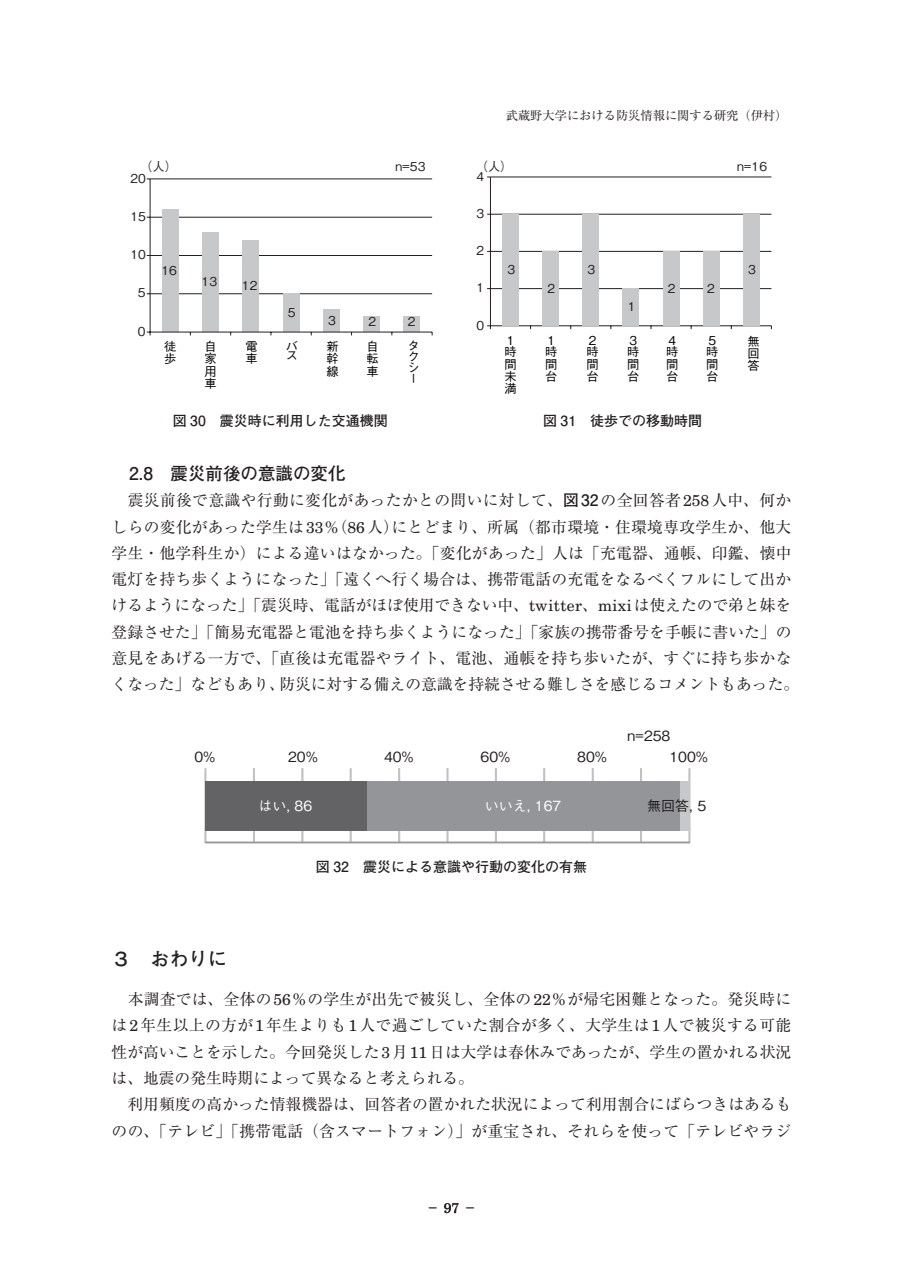
<style>
.page{position:relative;width:903px;height:1275px;background:#fff}
.page>*{position:absolute;margin:0;border:0;box-sizing:border-box;transform-origin:0 0}
.t1{font:700 19.25px "Futo Go B101 Pro";color:#231f20}
.t2{font:700 17.5px "Futo Go B101 Pro";color:#231f20}
.t3{font:15.75px/26.2px "Ryumin Pro";letter-spacing:.015em;color:#231f20}
.t4{font:700 14px "Futo Go B101 Pro";color:#231f20}
.t5{font:500 14px "Gothic BBB Pro";color:#231f20}
.t6{font:500 14px "Gothic BBB Pro";color:#fff}
.t7{font:14px "Ryumin Pro";color:#231f20}
.t8{font:500 12.25px/12.1px "Gothic BBB Pro";color:#030303;text-align:justify}
.t9{font:500 12.25px "Gothic BBB Pro";color:#231f20}
.t10{font:12.25px "Ryumin Pro";color:#231f20}
.s1{font-family:"Futo Go B101 Pro";font-weight:700}
.s2{font-family:"New Century Schlbk"}
</style>
<div class="page">
<hr style="left:150px;top:293px;width:282px;height:1px;background:#231f20">
<hr style="left:150px;top:255px;width:282px;height:1px;background:#231f20">
<hr style="left:150px;top:217px;width:282px;height:1px;background:#231f20">
<hr style="left:150px;top:179px;width:282px;height:1px;background:#231f20">
<div style="left:162px;top:209px;width:16px;height:123px;background:#c7c8ca"></div>
<div style="left:202px;top:232px;width:17px;height:100px;background:#c7c8ca"></div>
<div style="left:243px;top:240px;width:16px;height:92px;background:#c7c8ca"></div>
<div style="left:283px;top:294px;width:16px;height:38px;background:#c7c8ca"></div>
<div style="left:323px;top:309px;width:16px;height:23px;background:#c7c8ca"></div>
<div style="left:364px;top:317px;width:16px;height:15px;background:#c7c8ca"></div>
<div style="left:404px;top:317px;width:16px;height:15px;background:#c7c8ca"></div>
<hr style="left:150px;top:179px;width:1px;height:153px;background:#231f20">
<hr style="left:150px;top:332px;width:282px;height:1px;background:#231f20">
<hr style="left:490px;top:177px;width:1px;height:149px;background:#231f20">
<hr style="left:490px;top:325px;width:281px;height:1px;background:#231f20">
<hr style="left:490px;top:288px;width:281px;height:1px;background:#231f20">
<hr style="left:490px;top:251px;width:281px;height:1px;background:#231f20">
<hr style="left:490px;top:214px;width:281px;height:1px;background:#231f20">
<hr style="left:490px;top:177px;width:281px;height:1px;background:#231f20">
<div style="left:502px;top:214px;width:16px;height:112px;background:#c7c8ca"></div>
<div style="left:543px;top:251px;width:16px;height:75px;background:#c7c8ca"></div>
<div style="left:583px;top:214px;width:16px;height:112px;background:#c7c8ca"></div>
<div style="left:623px;top:289px;width:16px;height:37px;background:#c7c8ca"></div>
<div style="left:663px;top:251px;width:16px;height:75px;background:#c7c8ca"></div>
<div style="left:703px;top:251px;width:16px;height:75px;background:#c7c8ca"></div>
<div style="left:743px;top:214px;width:16px;height:112px;background:#c7c8ca"></div>
<div style="left:205px;top:768px;width:1px;height:75px;border:1px solid #c0c1c4"></div>
<div style="left:253px;top:768px;width:2px;height:75px;border:1px solid #c0c1c4"></div>
<div style="left:302px;top:768px;width:1px;height:75px;border:1px solid #c0c1c4"></div>
<div style="left:350px;top:768px;width:1px;height:75px;border:1px solid #c0c1c4"></div>
<div style="left:399px;top:768px;width:1px;height:75px;border:1px solid #c0c1c4"></div>
<div style="left:447px;top:768px;width:1px;height:75px;border:1px solid #c0c1c4"></div>
<div style="left:495px;top:768px;width:1px;height:75px;border:1px solid #c0c1c4"></div>
<div style="left:544px;top:768px;width:1px;height:75px;border:1px solid #c0c1c4"></div>
<div style="left:592px;top:768px;width:1px;height:75px;border:1px solid #c0c1c4"></div>
<div style="left:640px;top:768px;width:2px;height:75px;border:1px solid #c0c1c4"></div>
<div style="left:689px;top:768px;width:1px;height:75px;border:1px solid #c0c1c4"></div>
<div style="left:206px;top:781px;width:161px;height:49px;background:#636366"></div>
<div style="left:367px;top:781px;width:313px;height:49px;background:#939598"></div>
<div style="left:680px;top:781px;width:9px;height:49px;background:#c7c8ca"></div>
<div style="left:205px;top:842px;width:484px;height:1px;border:1px solid #989a9d"></div>
<p class="t10" style="left:506px;top:106px;width:283px">武蔵野大学における防災情報に関する研究（伊村）</p>
<p class="t9" style="left:140px;top:156px;width:38px">（人）</p>
<p class="t9" style="left:395px;top:156px;width:31px">n=53</p>
<p class="t9" style="left:130px;top:168px;width:17px">20</p>
<p class="t9" style="left:476px;top:156px;width:38px">（人）</p>
<p class="t9" style="left:737px;top:156px;width:31px">n=16</p>
<p class="t9" style="left:476px;top:166px;width:9px">4</p>
<p class="t9" style="left:130px;top:206px;width:17px">15</p>
<p class="t9" style="left:476px;top:203px;width:9px">3</p>
<p class="t9" style="left:130px;top:245px;width:17px">10</p>
<p class="t9" style="left:476px;top:241px;width:9px">2</p>
<p class="t9" style="left:138px;top:283px;width:9px">5</p>
<p class="t9" style="left:161px;top:260px;width:17px">16</p>
<p class="t9" style="left:202px;top:272px;width:17px">13</p>
<p class="t9" style="left:242px;top:276px;width:17px">12</p>
<p class="t9" style="left:476px;top:278px;width:9px">1</p>
<p class="t9" style="left:507px;top:260px;width:9px">3</p>
<p class="t9" style="left:547px;top:278px;width:9px">2</p>
<p class="t9" style="left:588px;top:260px;width:9px">3</p>
<p class="t9" style="left:668px;top:278px;width:9px">2</p>
<p class="t9" style="left:707px;top:278px;width:9px">2</p>
<p class="t9" style="left:748px;top:260px;width:9px">3</p>
<p class="t9" style="left:138px;top:321px;width:9px">0</p>
<p class="t9" style="left:288px;top:303px;width:9px">5</p>
<p class="t9" style="left:328px;top:310px;width:9px">3</p>
<p class="t9" style="left:368px;top:311px;width:9px">2</p>
<p class="t9" style="left:408px;top:311px;width:9px">2</p>
<p class="t8" style="left:164px;top:339px;width:14px">徒歩</p>
<p class="t8" style="left:205px;top:339px;width:14px">自家用車</p>
<p class="t8" style="left:245px;top:339px;width:14px">電車</p>
<p class="t8" style="left:286px;top:340px;width:14px;line-height:9.5px">バス</p>
<p class="t8" style="left:326px;top:339px;width:14px">新幹線</p>
<p class="t8" style="left:366px;top:339px;width:14px">自転車</p>
<p class="t8" style="left:407px;top:339px;width:14px;line-height:10.8px">タクシー</p>
<p class="t9" style="left:476px;top:315px;width:9px">0</p>
<p class="t9" style="left:628px;top:297px;width:9px">1</p>
<p class="t8" style="left:504px;top:333px;width:14px">１時間未満</p>
<p class="t8" style="left:545px;top:333px;width:14px">１時間台</p>
<p class="t8" style="left:586px;top:333px;width:14px">２時間台</p>
<p class="t8" style="left:627px;top:333px;width:14px">３時間台</p>
<p class="t8" style="left:666px;top:333px;width:14px">４時間台</p>
<p class="t8" style="left:706px;top:333px;width:14px">５時間台</p>
<p class="t8" style="left:747px;top:333px;width:14px">無回答</p>
<p class="t4" style="left:173px;top:409px;width:217px">図 30　震災時に利用した交通機関</p>
<p class="t4" style="left:543px;top:409px;width:161px">図 31　徒歩での移動時間</p>
<p class="t2" style="left:112px;top:460px;width:235px">　2.8　震災前後の意識の変化</p>
<p class="t3" style="left:112px;top:486px;width:689px">　震災前後で意識や行動に変化があったかとの問いに対して、<span class="s1">図32</span>の全回答者<span class="s2">258</span>人中、何かしらの変化があった学生は<span class="s2">33</span>％（<span class="s2">86</span>人）にとどまり、所属（都市環境・住環境専攻学生か、他大学生・他学科生か）による違いはなかった。「変化があった」人は「充電器、通帳、印鑑、懐中電灯を持ち歩くようになった」「遠くへ行く場合は、携帯電話の充電をなるべくフルにして出かけるようになった」「震災時、電話がほぼ使用できない中、<span class="s2">twitter</span>、<span class="s2">mixi</span>は使えたので弟と妹を登録させた」「簡易充電器と電池を持ち歩くようになった」「家族の携帯番号を手帳に書いた」の意見をあげる一方で、「直後は充電器やライト、電池、通帳を持ち歩いたが、すぐに持ち歩かなくなった」などもあり、防災に対する備えの意識を持続させる難しさを感じるコメントもあった。</p>
<p class="t5" style="left:627px;top:724px;width:45px">n=258</p>
<p class="t5" style="left:194px;top:745px;width:22px">0%</p>
<p class="t5" style="left:288px;top:745px;width:31px">20%</p>
<p class="t5" style="left:384px;top:745px;width:31px">40%</p>
<p class="t5" style="left:481px;top:745px;width:31px">60%</p>
<p class="t5" style="left:577px;top:745px;width:31px">80%</p>
<p class="t5" style="left:669px;top:745px;width:40px">100%</p>
<p class="t6" style="left:258px;top:795px;width:55px">はい, 86</p>
<p class="t6" style="left:485px;top:795px;width:78px">いいえ, 167</p>
<p class="t5" style="left:647px;top:795px;width:61px">無回答, 5</p>
<p class="t4" style="left:316px;top:856px;width:273px">図 32　震災による意識や行動の変化の有無</p>
<p class="t1" style="left:112px;top:943px;width:117px">３　おわりに</p>
<p class="t3" style="left:112px;top:985px;width:681px">　本調査では、全体の<span class="s2">56</span>％の学生が出先で被災し、全体の<span class="s2">22</span>％が帰宅困難となった。発災時には<span class="s2">2</span>年生以上の方が<span class="s2">1</span>年生よりも<span class="s2">1</span>人で過ごしていた割合が多く、大学生は<span class="s2">1</span>人で被災する可能性が高いことを示した。今回発災した<span class="s2">3</span>月<span class="s2">11</span>日は大学は春休みであったが、学生の置かれる状況は、地震の発生時期によって異なると考えられる。<br>　利用頻度の高かった情報機器は、回答者の置かれた状況によって利用割合にばらつきはあるものの、「テレビ」「携帯電話（含スマートフォン）」が重宝され、それらを使って「テレビやラジ</p>
<p class="t7" style="left:426px;top:1197px;width:53px">－ <span class="s2">97</span> －</p>
</div>
